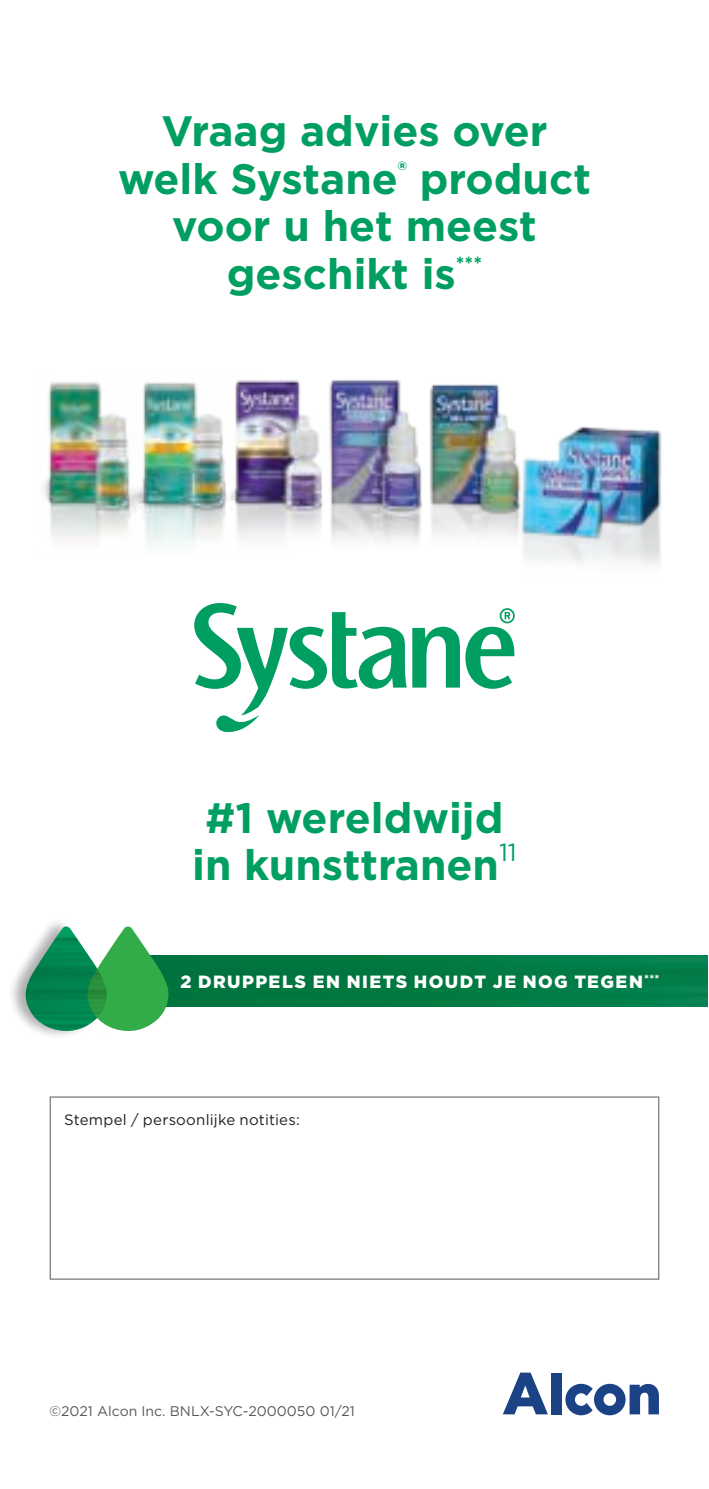
<style>
.page{position:relative;width:709px;height:1489px;background:#fff}
.page>*{position:absolute;margin:0;border:0;box-sizing:border-box;transform-origin:0 0}
.t1{font:700 42.5px/47.5px "Gotham";color:#009f61;text-align:center}
.t2{font:24.75px "Gotham";color:#009f61}
.t3{font:900 17.75px "Gotham";letter-spacing:.08em;color:#fff}
.t4{font:15px "Gotham";letter-spacing:.015em;color:#231f20}
.t5{font:14px "Gotham";color:#57585a}
</style>
<div class="page">
<img style="left:369px;top:379px;width:43px;height:163px">
<img style="left:257px;top:379px;width:112px;height:161px">
<img style="left:412px;top:384px;width:93px;height:157px">
<img style="left:501px;top:415px;width:161px;height:150px">
<img style="left:44px;top:382px;width:76px;height:159px">
<img style="left:120px;top:380px;width:137px;height:166px">
<svg style="left:565px;top:1383px;width:94px;height:32px"></svg>
<svg style="left:503px;top:1372px;width:45px;height:42px"></svg>
<div style="left:551px;top:1372px;width:10px;height:42px;background:#1c4286"></div>
<div style="left:50px;top:1096px;width:609px;height:183px;border:1px solid #76787b"></div>
<img style="left:168px;top:955px;width:540px;height:51px">
<svg style="left:107px;top:926px;width:61px;height:105px"></svg>
<div style="left:8px;top:917px;width:99px;height:123px;background:#231f20;opacity:.15"></div>
<img style="left:24px;top:926px;width:83px;height:105px">
<svg style="left:194px;top:603px;width:321px;height:130px"></svg>
<p class="t1" style="left:118px;top:109px;width:474px">Vraag advies over welk Systane<sup>®</sup> product voor u het meest geschikt is<sup>***</sup></p>
<p class="t1" style="left:192px;top:796px;width:313px">#1 wereldwijd in kunsttranen</p>
<p class="t2" style="left:499px;top:841px;width:19px">11</p>
<p class="t3" style="left:180px;top:973px;width:480px">2 DRUPPELS EN NIETS HOUDT JE NOG TEGEN<sup>***</sup></p>
<p class="t4" style="left:64px;top:1113px;width:237px">Stempel / persoonlijke notities:</p>
<p class="t5" style="left:50px;top:1404px;width:307px">©2021 Alcon Inc. BNLX-SYC-2000050 01/21</p>
</div>
